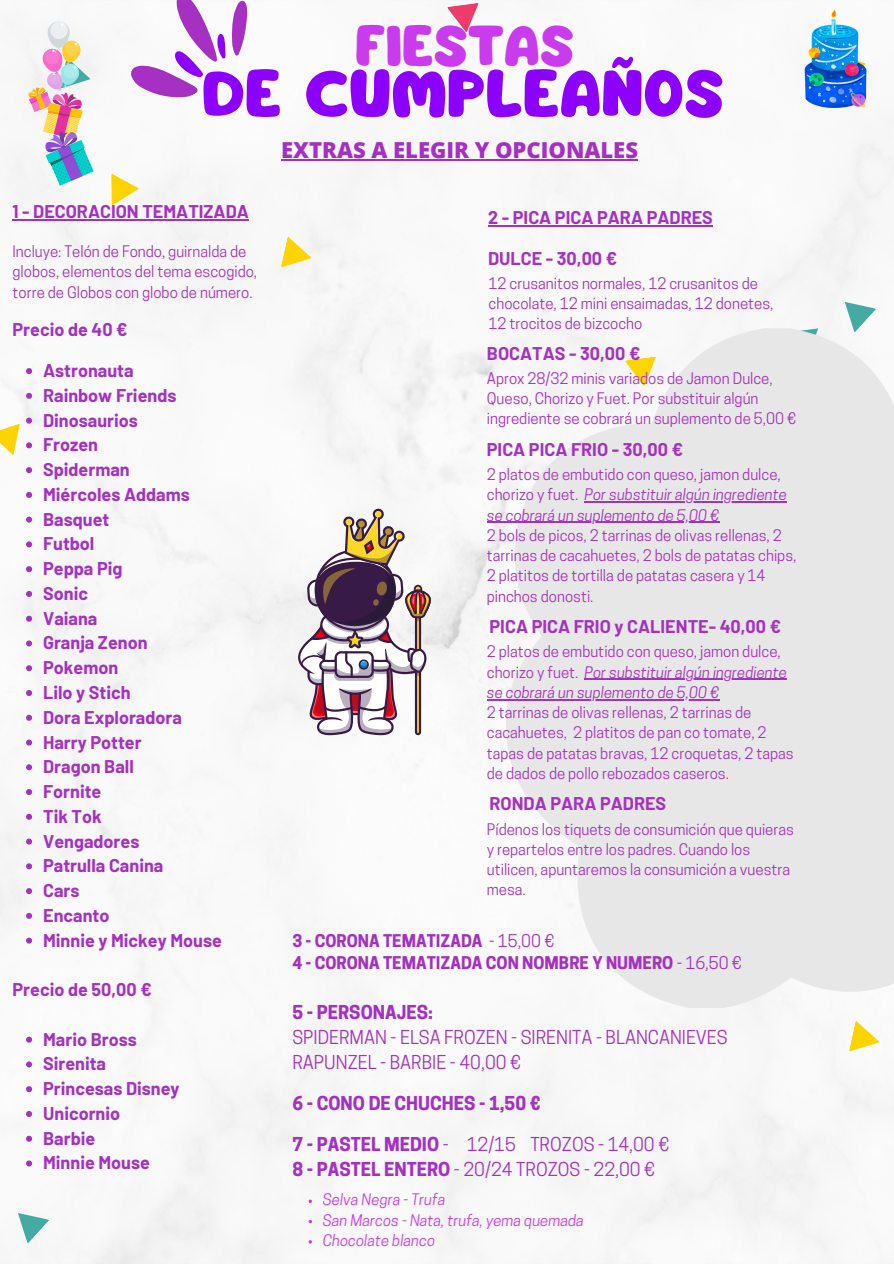
<style>
.page{position:relative;width:894px;height:1264px;background:#fff}
.page>*{position:absolute;margin:0;border:0;box-sizing:border-box;transform-origin:0 0}
.t1{font:57.6px "Mango";color:#8e00fd}
.t2{font:49.65px "Mango";color:#c93bed}
.t3{font:800 22.05px "Open Sans";color:#a530c2}
.t4{font:700 18px "Barlow";color:#a530c2}
.t5{font:18px/24.8px "Cooper Hewitt";color:#a530c2}
.t6{font:700 18px "Cooper Hewitt";color:#a530c2}
.t7{font:700 16.5px/22.5px "Cooper Hewitt";color:#a530c2}
.t8{font:15px/20.2px "Cooper Hewitt";color:#a530c2}
.t9{font:italic 15px "Cooper Hewitt";color:#c93bed}
.s1{font-style:italic}
.s2{font-weight:400}
.s3{font-weight:700}
</style>
<div class="page">
<img style="left:0;top:9px;width:893px;height:1254px">
<svg style="left:848px;top:1020px;width:34px;height:37px"></svg>
<svg style="left:7px;top:1201px;width:42px;height:42px"></svg>
<svg style="left:280px;top:236px;width:35px;height:37px"></svg>
<svg style="left:447px;top:3px;width:35px;height:31px"></svg>
<svg style="left:505px;top:328px;width:388px;height:680px;fill:#e7e7e7"></svg>
<svg style="left:834px;top:290px;width:41px;height:42px"></svg>
<svg style="left:28px;top:0;width:238px;height:213px"></svg>
<img style="left:804px;top:10px;width:61px;height:98px">
<hr style="left:281px;top:159px;width:357px;height:1px;background:#a530c2">
<hr style="left:13px;top:219px;width:236px;height:2px;background:#a530c2">
<svg style="left:26px;top:368px;width:6px;height:6px"></svg>
<svg style="left:26px;top:393px;width:6px;height:6px"></svg>
<svg style="left:0;top:417px;width:32px;height:43px"></svg>
<svg style="left:26px;top:467px;width:6px;height:6px"></svg>
<svg style="left:26px;top:492px;width:6px;height:6px"></svg>
<svg style="left:26px;top:516px;width:6px;height:6px"></svg>
<svg style="left:26px;top:541px;width:6px;height:6px"></svg>
<svg style="left:26px;top:566px;width:6px;height:6px"></svg>
<svg style="left:26px;top:591px;width:6px;height:6px"></svg>
<svg style="left:26px;top:615px;width:6px;height:6px"></svg>
<svg style="left:26px;top:640px;width:6px;height:6px"></svg>
<svg style="left:26px;top:665px;width:6px;height:6px"></svg>
<svg style="left:26px;top:690px;width:6px;height:6px"></svg>
<svg style="left:26px;top:714px;width:6px;height:6px"></svg>
<svg style="left:26px;top:739px;width:6px;height:6px"></svg>
<svg style="left:26px;top:764px;width:6px;height:6px"></svg>
<svg style="left:26px;top:789px;width:6px;height:6px"></svg>
<svg style="left:26px;top:813px;width:6px;height:6px"></svg>
<svg style="left:26px;top:838px;width:6px;height:6px"></svg>
<svg style="left:26px;top:863px;width:6px;height:6px"></svg>
<svg style="left:26px;top:888px;width:6px;height:6px"></svg>
<svg style="left:26px;top:912px;width:6px;height:6px"></svg>
<svg style="left:26px;top:937px;width:6px;height:6px"></svg>
<svg style="left:26px;top:1036px;width:6px;height:6px"></svg>
<svg style="left:26px;top:1061px;width:6px;height:6px"></svg>
<svg style="left:26px;top:1086px;width:6px;height:6px"></svg>
<svg style="left:26px;top:1110px;width:6px;height:6px"></svg>
<svg style="left:26px;top:1135px;width:6px;height:6px"></svg>
<svg style="left:26px;top:1160px;width:6px;height:6px"></svg>
<hr style="left:488px;top:225px;width:224px;height:1px;background:#a530c2">
<hr style="left:584px;top:501px;width:202px;height:1px;background:#a530c2">
<hr style="left:486px;top:521px;width:233px;height:2px;background:#a530c2">
<hr style="left:584px;top:678px;width:202px;height:1px;background:#a530c2">
<hr style="left:486px;top:699px;width:233px;height:1px;background:#a530c2">
<svg style="left:308px;top:1199px;width:4px;height:3px"></svg>
<svg style="left:308px;top:1219px;width:4px;height:4px"></svg>
<svg style="left:308px;top:1240px;width:4px;height:3px"></svg>
<svg style="left:281px;top:508px;width:151px;height:227px"></svg>
<p class="t2" style="left:355px;top:25px;width:220px">FIESTAS</p>
<p class="t1" style="left:202px;top:68px;width:523px">DE CUMPLEAÑOS</p>
<p class="t3" style="left:281px;top:135px;width:358px">EXTRAS A ELEGIR Y OPCIONALES</p>
<h2 class="t4" style="left:13px;top:200px;width:238px">1 - DECORACION TEMATIZADA</h2>
<p class="t8" style="left:13px;top:243px;width:246px">Incluye: Telón de Fondo, guirnalda de globos, elementos del tema escogido, torre de Globos con globo de número.</p>
<p class="t4" style="left:13px;top:318px;width:117px">Precio de 40 €</p>
<p class="t4" style="left:43px;top:359px;width:92px">Astronauta</p>
<h1 class="t4" style="left:43px;top:384px;width:135px">Rainbow Friends</h1>
<h3 class="t4" style="left:43px;top:408px;width:96px">Dinosaurios</h3>
<p class="t4" style="left:43px;top:433px;width:56px">Frozen</p>
<h4 class="t4" style="left:43px;top:458px;width:88px">Spiderman</h4>
<p class="t4" style="left:43px;top:483px;width:148px">Miércoles Addams</p>
<h5 class="t4" style="left:43px;top:507px;width:68px">Basquet</h5>
<p class="t4" style="left:43px;top:532px;width:53px">Futbol</p>
<p class="t4" style="left:43px;top:557px;width:81px">Peppa Pig</p>
<p class="t4" style="left:43px;top:582px;width:46px">Sonic</p>
<p class="t4" style="left:43px;top:606px;width:56px">Vaiana</p>
<p class="t4" style="left:43px;top:631px;width:106px">Granja Zenon</p>
<p class="t4" style="left:43px;top:656px;width:77px">Pokemon</p>
<p class="t4" style="left:43px;top:681px;width:89px">Lilo y Stich</p>
<p class="t4" style="left:43px;top:705px;width:140px">Dora Exploradora</p>
<p class="t4" style="left:43px;top:730px;width:100px">Harry Potter</p>
<p class="t4" style="left:43px;top:755px;width:92px">Dragon Ball</p>
<p class="t4" style="left:43px;top:780px;width:60px">Fornite</p>
<p class="t4" style="left:43px;top:804px;width:60px">Tik Tok</p>
<p class="t4" style="left:43px;top:829px;width:98px">Vengadores</p>
<p class="t4" style="left:43px;top:854px;width:122px">Patrulla Canina</p>
<p class="t4" style="left:43px;top:879px;width:38px">Cars</p>
<p class="t4" style="left:43px;top:903px;width:68px">Encanto</p>
<p class="t4" style="left:43px;top:928px;width:180px">Minnie y Mickey Mouse</p>
<p class="t4" style="left:13px;top:978px;width:141px">Precio de 50,00 €</p>
<p class="t4" style="left:43px;top:1027px;width:95px">Mario Bross</p>
<p class="t4" style="left:43px;top:1052px;width:64px">Sirenita</p>
<p class="t4" style="left:43px;top:1077px;width:138px">Princesas Disney</p>
<p class="t4" style="left:43px;top:1101px;width:78px">Unicornio</p>
<p class="t4" style="left:43px;top:1126px;width:54px">Barbie</p>
<p class="t4" style="left:43px;top:1151px;width:108px">Minnie Mouse</p>
<h5 class="t4" style="left:488px;top:206px;width:226px">2 - PICA PICA PARA PADRES</h5>
<p class="t4" style="left:488px;top:247px;width:131px">DULCE - 30,00 €</p>
<p class="t8" style="left:488px;top:275px;width:286px">12 crusanitos normales, 12 crusanitos de chocolate, 12 mini ensaimadas, 12 donetes,<br>12 trocitos de bizcocho</p>
<p class="t4" style="left:486px;top:341px;width:155px">BOCATAS - 30,00 €</p>
<p class="t8" style="left:486px;top:370px;width:287px">Aprox 28/32 minis variados de Jamon Dulce,</p>
<p class="t8" style="left:486px;top:390px;width:311px">Queso, Chorizo y Fuet. Por substituir algún ingrediente se cobrará un suplemento de 5,00 €</p>
<p class="t4" style="left:486px;top:438px;width:198px">PICA PICA FRIO - 30,00 €</p>
<h4 class="t8" style="left:486px;top:466px;width:301px">2 platos de embutido con queso, jamon dulce, chorizo y fuet. <span class="s1">Por substituir algún ingrediente</span></h4>
<h4 class="t8" style="left:486px;top:506px;width:311px"><span class="s1">se cobrará un suplemento de 5,00 €<br></span>2 bols de picos, 2 tarrinas de olivas rellenas, 2 tarrinas de cacahuetes, 2 bols de patatas chips, 2 platitos de tortilla de patatas casera y 14 pinchos donosti.</h4>
<p class="t4" style="left:489px;top:614px;width:293px">PICA PICA FRIO y CALIENTE- 40,00 €</p>
<h4 class="t8" style="left:486px;top:643px;width:301px">2 platos de embutido con queso, jamon dulce, chorizo y fuet. <span class="s1">Por substituir algún ingrediente</span></h4>
<p class="t8" style="left:486px;top:684px;width:281px"><span class="s1">se cobrará un suplemento de 5,00 €<br></span>2 tarrinas de olivas rellenas, 2 tarrinas de cacahuetes, 2 platitos de pan co tomate, 2</p>
<h4 class="t8" style="left:486px;top:744px;width:308px">tapas de patatas bravas, 12 croquetas, 2 tapas de dados de pollo rebozados caseros.</h4>
<p class="t4" style="left:489px;top:792px;width:178px">RONDA PARA PADRES</p>
<p class="t8" style="left:486px;top:820px;width:308px">Pídenos los tiquets de consumición que quieras y repartelos entre los padres. Cuando los utilicen, apuntaremos la consumición a vuestra mesa.</p>
<p class="t7" style="left:292px;top:931px;width:451px">3 - CORONA TEMATIZADA <span class="s2">- 15,00 €<br></span>4 - CORONA TEMATIZADA CON NOMBRE Y NUMERO <span class="s2">- 16,50 €</span></p>
<h4 class="t5" style="left:292px;top:1002px;width:436px"><span class="s3">5 - PERSONAJES:<br></span>SPIDERMAN - ELSA FROZEN - SIRENITA - BLANCANIEVES<br>RAPUNZEL - BARBIE - 40,00 €</h4>
<p class="t6" style="left:292px;top:1096px;width:250px">6 - CONO DE CHUCHES - 1,50 €</p>
<h5 class="t5" style="left:292px;top:1134px;width:378px"><span class="s3">7 - PASTEL MEDIO</span> - 12/15 TROZOS - 14,00 €<br><span class="s3">8 - PASTEL ENTERO</span> - 20/24 TROZOS - 22,00 €</h5>
<p class="t9" style="left:323px;top:1193px;width:124px">Selva Negra - Trufa</p>
<p class="t9" style="left:323px;top:1214px;width:262px">San Marcos - Nata, trufa, yema quemada</p>
<p class="t9" style="left:323px;top:1234px;width:114px">Chocolate blanco</p>
</div>
